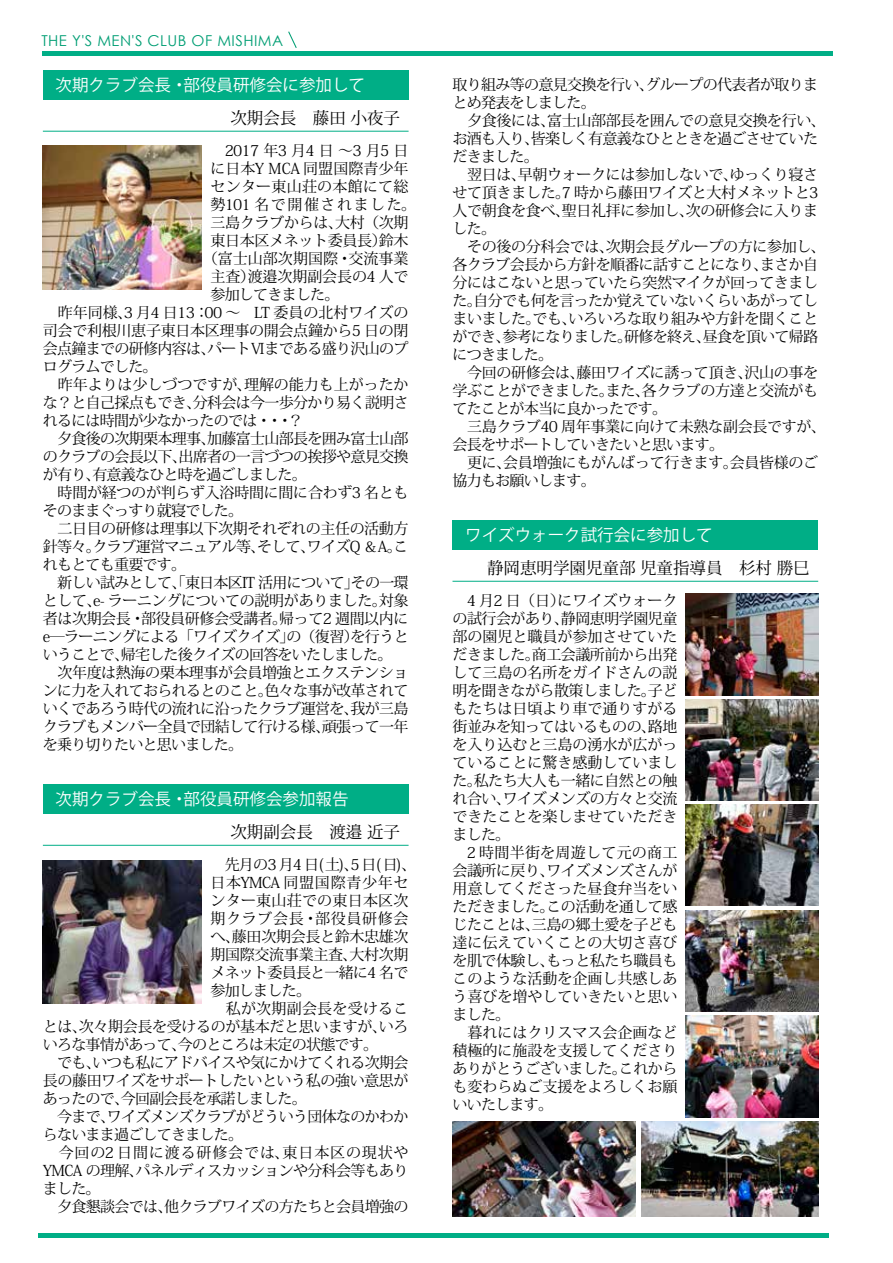
<style>
.page{position:relative;width:893px;height:1263px;background:#fff}
.page>*{position:absolute;margin:0;border:0;box-sizing:border-box;transform-origin:0 0}
.t1{font:16.5px "Koz Go Pro";color:#fff}
.t2{font:16.5px "Koz Min Pro";color:#000}
.t3{font:15px/18px "Koz Min Pro";letter-spacing:-.025em;color:#000}
.t4{font:15px/18px "Koz Min Pro";letter-spacing:-.045em;color:#000}
.t5{font:15px/18px "Koz Min Pro";color:#000}
.t6{font:15px/18px "Koz Min Pro";letter-spacing:-.05em;color:#000}
.t7{font:15px/18px "Koz Min Pro";letter-spacing:.005em;color:#000}
.t8{font:15px/18px "Koz Min Pro";letter-spacing:-.005em;color:#000}
.t9{font:15px "Koz Min Pro";letter-spacing:.015em;color:#000}
.t10{font:15px "Century Gothic";letter-spacing:.03em;color:#009e74}
.t11{font:15px "Koz Min Pro";letter-spacing:.045em;color:#000}
.t12{font:15px "Koz Min Pro";letter-spacing:.055em;color:#000}
</style>
<div class="page">
<hr style="left:38px;top:1233px;width:791px;height:4px;background:#00ae86">
<hr style="left:43px;top:51px;width:790px;height:4px;background:#00ae86">
<svg style="left:288px;top:31px;width:9px;height:17px"></svg>
<div style="left:43px;top:70px;width:366px;height:29px;background:#00ae86"></div>
<hr style="left:43px;top:131px;width:366px;height:1px;background:#00ae86">
<div style="left:43px;top:784px;width:366px;height:29px;background:#00ae86"></div>
<hr style="left:43px;top:845px;width:366px;height:1px;background:#00ae86">
<div style="left:452px;top:520px;width:366px;height:29px;background:#00ae86"></div>
<hr style="left:452px;top:581px;width:366px;height:1px;background:#00ae86">
<img style="left:686px;top:804px;width:132px;height:102px">
<img style="left:686px;top:699px;width:132px;height:101px">
<img style="left:686px;top:594px;width:132px;height:101px">
<img style="left:686px;top:910px;width:132px;height:101px">
<img style="left:686px;top:1016px;width:132px;height:101px">
<img style="left:43px;top:146px;width:159px;height:143px">
<img style="left:43px;top:860px;width:159px;height:144px">
<img style="left:452px;top:1121px;width:183px;height:95px">
<img style="left:641px;top:1121px;width:177px;height:95px">
<p class="t10" style="left:41px;top:30px;width:243px">THE Y S' MEN S' CLUB OF MISHIMA</p>
<p class="t1" style="left:184px;top:74px;width:183px">部役員研修会に参加して</p>
<p class="t1" style="left:56px;top:74px;width:133px">次期クラブ会長・</p>
<p class="t2" style="left:230px;top:106px;width:171px">次期会長　藤田小夜子</p>
<p class="t7" style="left:210px;top:141px;width:207px">　2017 年3 月4 日～3 月5 日に日本Y МCA 同盟国際青少年センター東山荘の本館にて総勢101名で開催されました。三島クラブからは大村（次期</p>
<p class="t3" style="left:328px;top:213px;width:16px">、</p>
<p class="t3" style="left:379px;top:231px;width:31px">鈴木</p>
<p class="t3" style="left:348px;top:231px;width:61px;text-indent:-138px">東日本区メネット委員長）<br>交流事業</p>
<p class="t8" style="left:248px;top:249px;width:162px;text-indent:-45px">（富士山部次期国際・<br>渡邉次期副会長の4 人で</p>
<p class="t3" style="left:210px;top:267px;width:46px">主査）</p>
<p class="t6" style="left:210px;top:285px;width:130px">参加してきました。</p>
<p class="t5" style="left:43px;top:303px;width:367px">　昨年同様 3、月4 日13：00 ～　LT 委員の北村ワイズの</p>
<p class="t3" style="left:43px;top:321px;width:367px">司会で利根川恵子東日本区理事の開会点鐘から5 日の閉</p>
<p class="t4" style="left:43px;top:339px;width:367px">会点鐘までの研修内容はパートⅥまである盛り沢山のプ</p>
<p class="t3" style="left:200px;top:339px;width:16px">、</p>
<p class="t8" style="left:43px;top:357px;width:367px">ログラムでした。<br>　昨年よりは少しづつですが理解の能力も上がったか</p>
<p class="t4" style="left:43px;top:375px;width:367px;text-indent:194px">、<br>な？と自己採点もでき分科会は今一歩分かり易く説明さ</p>
<p class="t3" style="left:186px;top:393px;width:16px">、</p>
<p class="t3" style="left:267px;top:411px;width:38px">・ ?</p>
<p class="t4" style="left:43px;top:411px;width:367px">れるには時間が少なかったのでは・・<br>　夕食後の次期栗本理事加藤富士山部長を囲み富士山部</p>
<p class="t4" style="left:43px;top:429px;width:367px;text-indent:157px">、<br>のクラブの会長以下出席者の一言づつの挨拶や意見交換</p>
<p class="t6" style="left:43px;top:447px;width:265px;text-align:center">、<br>が有り有意義なひと時を過ごしました。</p>
<p class="t3" style="left:43px;top:465px;width:367px;text-indent:43px">、<br>　時間が経つのが判らず入浴時間に間に合わず3 名ともそのままぐっすり就寝でした。<br>　二日目の研修は理事以下次期それぞれの主任の活動方針等々クラブ運営マニュアル等そしてワイズQ ＆ こ。A</p>
<p class="t4" style="left:43px;top:537px;width:367px;text-indent:43px">。<br>れもとても重要です。<br>　新しい試みとして、「東日本区IT 活用についてその一環</p>
<p class="t3" style="left:250px;top:537px;width:16px">、</p>
<p class="t3" style="left:300px;top:537px;width:16px">、</p>
<p class="t3" style="left:43px;top:573px;width:367px;text-indent:301px">」<br>として -e、ラーニングについての説明がありました対象</p>
<p class="t3" style="left:141px;top:591px;width:269px;text-indent:231px">。<br>部役員研修会受講者帰って2 週間以内に</p>
<p class="t3" style="left:43px;top:609px;width:367px">者は次期会長・<br>―e ラーニングによる「ワイズクイズの」（復習を行うと</p>
<p class="t3" style="left:272px;top:609px;width:16px">。</p>
<p class="t6" style="left:43px;top:627px;width:351px;text-indent:301px">）<br>いうことで帰宅した後クイズの回答をいたしました。</p>
<p class="t3" style="left:43px;top:645px;width:367px;text-indent:71px">、<br>　次年度は熱海の栗本理事が会員増強とエクステンションに力を入れておられるとのこと色々な事が改革されて</p>
<p class="t4" style="left:43px;top:681px;width:367px;text-indent:215px">。<br>いくであろう時代の流れに沿ったクラブ運営を我が三島</p>
<p class="t4" style="left:43px;top:699px;width:367px;text-indent:301px">、<br>クラブもメンバー全員で団結して行ける様頑張って一年</p>
<p class="t3" style="left:315px;top:717px;width:16px">、</p>
<p class="t6" style="left:43px;top:735px;width:202px">を乗り切りたいと思いました。</p>
<p class="t1" style="left:184px;top:788px;width:167px">部役員研修会参加報告</p>
<p class="t1" style="left:56px;top:788px;width:133px">次期クラブ会長・</p>
<p class="t2" style="left:230px;top:820px;width:171px">次期副会長　渡邉近子</p>
<p class="t3" style="left:350px;top:855px;width:67px">5 日日( 、(</p>
<p class="t3" style="left:210px;top:855px;width:150px">　先月の3 月4 日土( )、</p>
<p class="t11" style="left:210px;top:872px;width:200px">日本YMCA 同盟国際青少年セ</p>
<p class="t9" style="left:210px;top:890px;width:200px">ンター東山荘での東日本区次</p>
<p class="t3" style="left:315px;top:909px;width:95px">部役員研修会</p>
<p class="t3" style="left:210px;top:909px;width:200px">期クラブ会長・<br>へ藤田次期会長と鈴木忠雄次</p>
<p class="t3" style="left:210px;top:927px;width:200px;text-indent:14px">、<br>期国際交流事業主査大村次期</p>
<p class="t3" style="left:342px;top:945px;width:16px">、</p>
<p class="t6" style="left:210px;top:963px;width:200px">メネット委員長と一緒に4 名で</p>
<p class="t3" style="left:210px;top:981px;width:102px">参加しました。</p>
<p class="t9" style="left:210px;top:998px;width:200px">　私が次期副会長を受けるこ</p>
<p class="t3" style="left:43px;top:1017px;width:367px">とは次々期会長を受けるのが基本だと思いますがいろ</p>
<p class="t3" style="left:372px;top:1017px;width:16px">、</p>
<p class="t6" style="left:43px;top:1017px;width:337px;text-indent:29px">、<br>いろな事情があって今のところは未定の状態です。</p>
<p class="t4" style="left:43px;top:1035px;width:367px;text-indent:128px">、<br>　でもいつも私にアドバイスや気にかけてくれる次期会</p>
<p class="t3" style="left:43px;top:1053px;width:367px;text-indent:43px">、<br>長の藤田ワイズをサポートしたいという私の強い意思があったので今回副会長を承諾しました。</p>
<p class="t4" style="left:43px;top:1089px;width:367px;text-indent:71px">、<br>　今までワイズメンズクラブがどういう団体なのかわか</p>
<p class="t6" style="left:43px;top:1107px;width:202px;text-indent:57px">、<br>らないまま過ごしてきました。</p>
<p class="t12" style="left:283px;top:1142px;width:127px">東日本区の現状や</p>
<p class="t4" style="left:43px;top:1143px;width:367px">　今回の2 日間に渡る研修会では、<br>YMCA の理解パネルディスカッションや分科会等もあり</p>
<p class="t3" style="left:129px;top:1161px;width:16px">、</p>
<p class="t4" style="left:43px;top:1179px;width:367px">ました。<br>　夕食懇談会では他クラブワイズの方たちと会員増強の</p>
<p class="t3" style="left:157px;top:1197px;width:16px">、</p>
<p class="t4" style="left:452px;top:75px;width:367px">取り組み等の意見交換を行いグループの代表者が取りま</p>
<p class="t3" style="left:639px;top:75px;width:16px">、</p>
<p class="t3" style="left:452px;top:93px;width:375px">とめ発表をしました。<br>　夕食後には富士山部部長を囲んでの意見交換を行い、</p>
<p class="t4" style="left:452px;top:111px;width:367px;text-indent:88px">、<br>お酒も入り皆楽しく有意義なひとときを過ごさせていた</p>
<p class="t3" style="left:452px;top:129px;width:367px;text-indent:72px">、<br>だきました。<br>　翌日は早朝ウォークには参加しないでゆっくり寝さ</p>
<p class="t3" style="left:723px;top:165px;width:16px">、</p>
<p class="t3" style="left:452px;top:165px;width:367px;text-indent:58px">、<br>せて頂きました 7。時から藤田ワイズと大村メネットと3人で朝食を食べ聖日礼拝に参加し次の研修会に入りま</p>
<p class="t3" style="left:679px;top:201px;width:16px">、</p>
<p class="t3" style="left:555px;top:201px;width:16px">、</p>
<p class="t3" style="left:452px;top:219px;width:375px">した。<br>　その後の分科会では次期会長グループの方に参加し、</p>
<p class="t4" style="left:452px;top:237px;width:367px;text-indent:146px">、<br>各クラブ会長から方針を順番に話すことになりまさか自</p>
<p class="t3" style="left:452px;top:255px;width:367px;text-indent:301px">、<br>分にはこないと思っていたら突然マイクが回ってきました自分でも何を言ったか覚えていないくらいあがってし</p>
<p class="t3" style="left:452px;top:291px;width:367px;text-indent:14px">。<br>まいましたでもいろいろな取り組みや方針を聞くこと</p>
<p class="t3" style="left:561px;top:309px;width:16px">、</p>
<p class="t3" style="left:452px;top:309px;width:367px;text-indent:73px">。<br>ができ参考になりました研修を終え昼食を頂いて帰路</p>
<p class="t3" style="left:696px;top:327px;width:16px">、</p>
<p class="t3" style="left:617px;top:327px;width:16px">。</p>
<p class="t3" style="left:452px;top:327px;width:367px;text-indent:43px">、<br>につきました。<br>　今回の研修会は藤田ワイズに誘って頂き沢山の事を</p>
<p class="t3" style="left:737px;top:363px;width:16px">、</p>
<p class="t3" style="left:452px;top:363px;width:367px;text-indent:117px">、<br>学ぶことができましたまた各クラブの方達と交流がも</p>
<p class="t3" style="left:635px;top:381px;width:16px">、</p>
<p class="t3" style="left:452px;top:381px;width:375px;text-indent:146px">。<br>てたことが本当に良かったです。<br>　三島クラブ40 周年事業に向けて未熟な副会長ですが、会長をサポートしていきたいと思います。<br>　更に会員増強にもがんばって行きます会員皆様のご</p>
<p class="t3" style="left:723px;top:453px;width:16px">。</p>
<p class="t6" style="left:452px;top:453px;width:145px;text-indent:44px">、<br>協力もお願いします。</p>
<p class="t1" style="left:465px;top:524px;width:249px">ワイズウォーク試行会に参加して</p>
<p class="t2" style="left:487px;top:556px;width:324px">静岡恵明学園児童部児童指導員　杉村勝巳</p>
<p class="t5" style="left:557px;top:591px;width:121px">にワイズウォーク</p>
<p class="t3" style="left:452px;top:591px;width:226px">　4 月2 日（日）<br>の試行会があり静岡恵明学園児童</p>
<p class="t5" style="left:452px;top:609px;width:226px;text-align:center">、<br>部の園児と職員が参加させていただきました商工会議所前から出発</p>
<p class="t5" style="left:452px;top:645px;width:226px;text-indent:72px">。<br>して三島の名所をガイドさんの説明を聞きながら散策しました子ど</p>
<p class="t5" style="left:452px;top:681px;width:226px;text-indent:188px">。<br>もたちは日頃より車で通りすがる街並みを知ってはいるものの路地</p>
<p class="t5" style="left:452px;top:717px;width:226px;text-indent:188px">、<br>を入り込むと三島の湧水が広がっていることに驚き感動していました私たち大人も一緒に自然との触</p>
<p class="t3" style="left:452px;top:771px;width:226px;text-indent:14px">。<br>れ合いワイズメンズの方々と交流</p>
<p class="t5" style="left:452px;top:789px;width:226px;text-indent:43px">、<br>できたことを楽しませていただきました。<br>　2 時間半街を周遊して元の商工会議所に戻りワイズメンズさんが</p>
<p class="t5" style="left:452px;top:861px;width:226px;text-indent:87px">、<br>用意してくださった昼食弁当をいただきましたこの活動を通して感</p>
<p class="t3" style="left:452px;top:897px;width:226px;text-indent:87px">。<br>じたことは三島の郷土愛を子ども</p>
<p class="t5" style="left:452px;top:915px;width:226px;text-indent:72px">、<br>達に伝えていくことの大切さ喜びを肌で体験しもっと私たち職員も</p>
<p class="t5" style="left:452px;top:951px;width:226px;text-indent:87px">、<br>このような活動を企画し共感しあう喜びを増やしていきたいと思いました。<br>　暮れにはクリスマス会企画など積極的に施設を支援してくださりありがとうございましたこれから</p>
<p class="t5" style="left:452px;top:1059px;width:226px;text-indent:159px">。<br>も変わらぬご支援をよろしくお願いいたします。</p>
</div>
